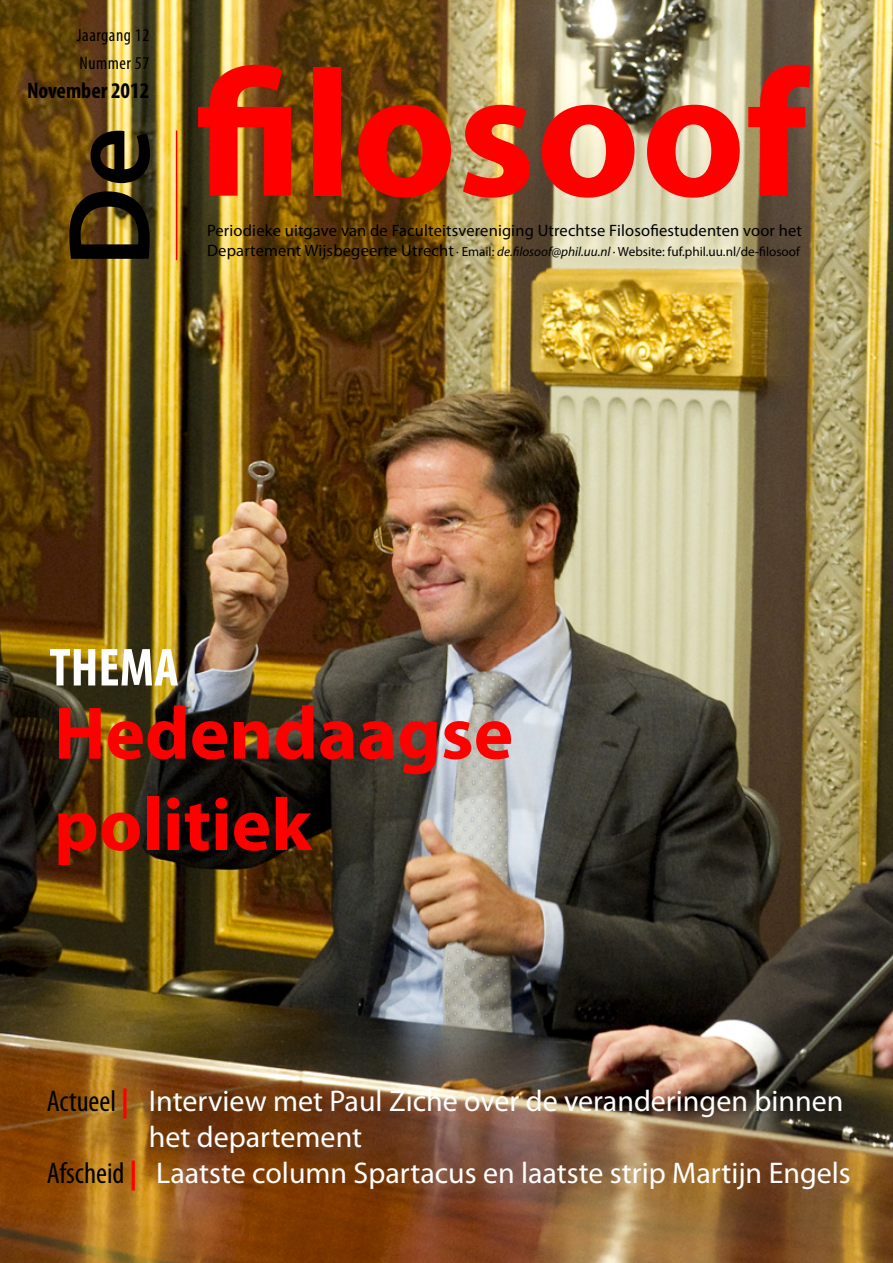
<style>
.page{position:relative;width:893px;height:1263px;background:#fff}
.page>*{position:absolute;margin:0;border:0;box-sizing:border-box;transform-origin:0 0}
.t1{font:700 181.5px "Myriad Pro";color:#f00}
.t2{font:600 117px "Myriad Pro";color:#000}
.t3{font:700 75px/91.5px "Myriad Pro";color:#f00}
.t4{font:700 condensed 54px "Myriad Pro";color:#fff}
.t5{font:30px/36.2px "Myriad Pro";color:#fff}
.t6{font:condensed 30px "Myriad Pro";color:#000}
.t7{font:700 condensed 22.5px "Myriad Pro";color:#000}
.t8{font:condensed 18px/28.5px "Myriad Pro";letter-spacing:.03em;color:#000}
.t9{font:16.5px "Myriad Pro";letter-spacing:.01em;color:#000}
.t10{font:13.2px "Myriad Pro";color:#000}
.s1{font-size:16.5px}
.s2{font-style:italic}
.s3{font-weight:700;font-stretch:normal;color:#f00}
</style>
<div class="page">
<img style="left:0;top:0;width:893px;height:1263px">
<hr style="left:176px;top:130px;width:1px;height:130px;background:#f00">
<p class="t8" style="left:77px;top:20px;width:74px">Jaargang 12<br>Nummer 57</p>
<p class="t7" style="left:27px;top:76px;width:124px">November 2012</p>
<h2 class="t2" style="left:35px;top:267px;width:142px;rotate:-90deg">De</h2>
<h1 class="t1" style="left:196px;top:16px;width:614px">filosoof</h1>
<p class="t9" style="left:207px;top:221px;width:597px">Periodieke uitgave van de Faculteitsvereniging Utrechtse Filosofiestudenten voor het</p>
<p class="t10" style="left:207px;top:244px;width:594px"><span class="s1">Departement Wijsbegeerte Utrecht</span> · Email: <span class="s2">de.filosoof@phil.uu.nl</span> · Website: fuf.phil.uu.nl/de-filosoof</p>
<h3 class="t4" style="left:49px;top:634px;width:131px">THEMA</h3>
<h3 class="t3" style="left:54px;top:685px;width:461px">Hedendaagse politiek</h3>
<p class="t6" style="left:47px;top:1083px;width:84px">Actueel <span class="s3">|</span></p>
<p class="t6" style="left:47px;top:1155px;width:92px">Afscheid <span class="s3">|</span></p>
<p class="t5" style="left:149px;top:1082px;width:703px">Interview met Paul Ziche over de veranderingen binnen het departement<br>Laatste column Spartacus en laatste strip Martijn Engels</p>
</div>
